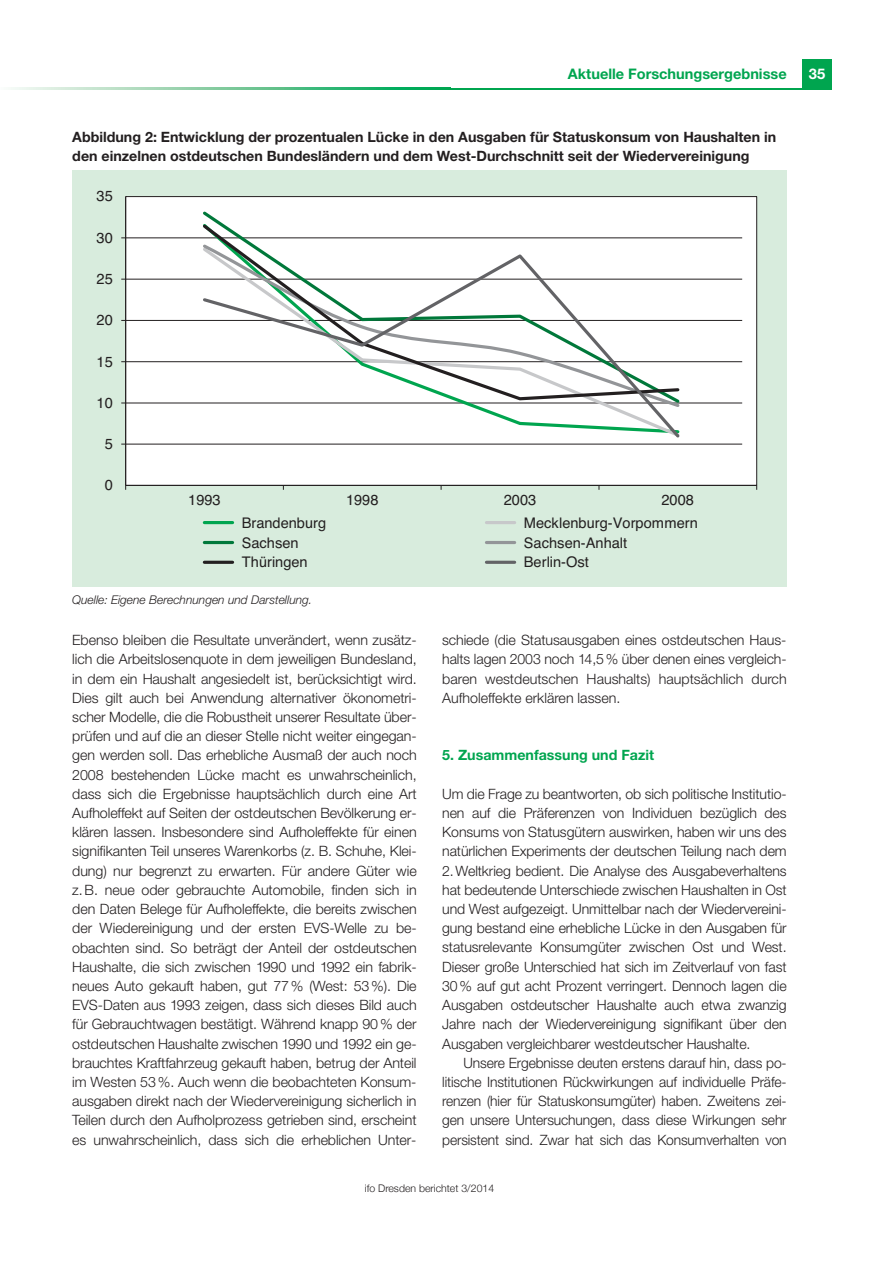
<style>
.page{position:relative;width:893px;height:1263px;background:#fff}
.page>*{position:absolute;margin:0;border:0;box-sizing:border-box;transform-origin:0 0}
.t1{font:14.7px "Helvetica";color:#231f20}
.t2{font:700 14.7px "Helvetica Neue";color:#fff}
.t3{font:700 14.55px "Helvetica Neue";color:#00a54f}
.t4{font:300 14.25px/19.2px "Helvetica Neue";letter-spacing:-.005em;color:#231f20;text-align:justify}
.t5{font:700 14.25px/18.8px "Helvetica Neue";color:#231f20}
.t6{font:700 14.25px "Helvetica Neue";color:#00a54f}
.t7{font:italic 300 12px "Helvetica Neue";color:#231f20}
.t8{font:300 10.5px "Helvetica Neue";color:#231f20}
</style>
<div class="page">
<div style="left:802px;top:60px;width:30px;height:29px;background:#00a54f"></div>
<hr style="left:448px;top:88px;width:384px;height:1px;background:#00a54f">
<svg style="left:11px;top:88px;width:437px;height:1px"></svg>
<div style="left:72px;top:170px;width:715px;height:417px;background:#d8ecdd"></div>
<div style="left:126px;top:197px;width:631px;height:288px;background:#fff"></div>
<hr style="left:125px;top:197px;width:1px;height:288px;background:#231f20">
<hr style="left:121px;top:444px;width:621px;height:1px;background:#231f20">
<hr style="left:121px;top:403px;width:621px;height:1px;background:#231f20">
<hr style="left:121px;top:361px;width:621px;height:1px;background:#231f20">
<hr style="left:121px;top:320px;width:621px;height:1px;background:#231f20">
<hr style="left:121px;top:279px;width:621px;height:1px;background:#231f20">
<hr style="left:121px;top:237px;width:621px;height:1px;background:#231f20">
<hr style="left:126px;top:485px;width:631px;height:1px;background:#231f20">
<svg style="left:200px;top:222px;width:481px;height:141px"></svg>
<svg style="left:201px;top:252px;width:481px;height:186px"></svg>
<hr style="left:204px;top:521px;width:29px;height:3px;background:#00a54f">
<hr style="left:486px;top:521px;width:29px;height:3px;background:#c7c8ca">
<hr style="left:204px;top:541px;width:29px;height:3px;background:#00783a">
<hr style="left:486px;top:541px;width:29px;height:3px;background:#939598">
<hr style="left:204px;top:561px;width:29px;height:3px;background:#231f20">
<hr style="left:486px;top:561px;width:29px;height:3px;background:#636366">
<p class="t3" style="left:568px;top:68px;width:220px">Aktuelle Forschungsergebnisse</p>
<p class="t5" style="left:72px;top:129px;width:705px">Abbildung 2: Entwicklung der prozentualen Lücke in den Ausgaben für Statuskonsum von Haushalten in den einzelnen ostdeutschen Bundesländern und dem West-Durchschnitt seit der Wiedervereinigung</p>
<p class="t1" style="left:97px;top:185px;width:18px">35</p>
<p class="t1" style="left:97px;top:226px;width:18px">30</p>
<p class="t1" style="left:97px;top:267px;width:18px">25</p>
<p class="t1" style="left:97px;top:309px;width:18px">20</p>
<p class="t1" style="left:97px;top:350px;width:18px">15</p>
<p class="t1" style="left:97px;top:391px;width:18px">10</p>
<p class="t1" style="left:105px;top:433px;width:10px">5</p>
<p class="t1" style="left:105px;top:474px;width:10px">0</p>
<p class="t1" style="left:188px;top:488px;width:34px">1993</p>
<p class="t1" style="left:346px;top:488px;width:34px">1998</p>
<p class="t1" style="left:504px;top:488px;width:34px">2003</p>
<p class="t1" style="left:661px;top:488px;width:34px">2008</p>
<p class="t1" style="left:242px;top:511px;width:86px">Brandenburg</p>
<p class="t1" style="left:524px;top:511px;width:176px">Mecklenburg-Vorpommern</p>
<p class="t1" style="left:242px;top:531px;width:59px">Sachsen</p>
<p class="t1" style="left:524px;top:531px;width:105px">Sachsen-Anhalt</p>
<p class="t1" style="left:242px;top:551px;width:67px">Thüringen</p>
<p class="t1" style="left:524px;top:551px;width:67px">Berlin-Ost</p>
<p class="t7" style="left:72px;top:595px;width:241px">Quelle: Eigene Berechnungen und Darstellung.</p>
<p class="t4" style="left:72px;top:632px;width:346px">Ebenso bleiben die Resultate unverändert, wenn zusätz&shy;lich die Arbeitslosenquote in dem jeweiligen Bundesland, in dem ein Haushalt angesiedelt ist, berücksichtigt wird.<br>Dies gilt auch bei Anwendung alternativer ökonometri&shy;scher Modelle, die die Robustheit unserer Resultate über&shy;prüfen und auf die an dieser Stelle nicht weiter eingegan&shy;gen werden soll. Das erhebliche Ausmaß der auch noch 2008 bestehenden Lücke macht es unwahrscheinlich, dass sich die Ergebnisse hauptsächlich durch eine Art Aufholeffekt auf Seiten der ostdeutschen Bevölkerung er&shy;klären lassen. Insbesondere sind Aufholeffekte für einen signifikanten Teil unseres Warenkorbs (z. B. Schuhe, Klei&shy;dung) nur begrenzt zu erwarten. Für andere Güter wie z.B. neue oder gebrauchte Automobile, finden sich in den Daten Belege für Aufholeffekte, die bereits zwischen der Wiedereinigung und der ersten EVS-Welle zu be&shy;obachten sind. So beträgt der Anteil der ostdeutschen Haushalte, die sich zwischen 1990 und 1992 ein fabrik&shy;neues Auto gekauft haben, gut 77% (West: 53%). Die EVS-Daten aus 1993 zeigen, dass sich dieses Bild auch für Gebrauchtwagen bestätigt. Während knapp 90% der ostdeutschen Haushalte zwischen 1990 und 1992 ein ge&shy;brauchtes Kraftfahrzeug gekauft haben, betrug der Anteil im Westen 53%. Auch wenn die beobachteten Konsum&shy;ausgaben direkt nach der Wiedervereinigung sicherlich in Teilen durch den Aufholprozess getrieben sind, erscheint es unwahrscheinlich, dass sich die erheblichen Unter-</p>
<p class="t4" style="left:442px;top:632px;width:346px">schiede (die Statusausgaben eines ostdeutschen Haus&shy;halts lagen 2003 noch 14,5% über denen eines vergleich&shy;baren westdeutschen Haushalts) hauptsächlich durch Aufholeffekte erklären lassen.</p>
<p class="t6" style="left:442px;top:750px;width:213px">5. Zusammenfassung und Fazit</p>
<p class="t4" style="left:442px;top:785px;width:346px">Um die Frage zu beantworten, ob sich politische Institutio&shy;nen auf die Präferenzen von Individuen bezüglich des Konsums von Statusgütern auswirken, haben wir uns des natürlichen Experiments der deutschen Teilung nach dem 2.Weltkrieg bedient. Die Analyse des Ausgabeverhaltens hat bedeutende Unterschiede zwischen Haushalten in Ost und West aufgezeigt. Unmittelbar nach der Wiedervereini&shy;gung bestand eine erhebliche Lücke in den Ausgaben für statusrelevante Konsumgüter zwischen Ost und West.<br>Dieser große Unterschied hat sich im Zeitverlauf von fast 30% auf gut acht Prozent verringert. Dennoch lagen die Ausgaben ostdeutscher Haushalte auch etwa zwanzig Jahre nach der Wiedervereinigung signifikant über den Ausgaben vergleichbarer westdeutscher Haushalte.</p>
<p class="t4" style="left:442px;top:1054px;width:346px;text-indent:21px">Unsere Ergebnisse deuten erstens darauf hin, dass po&shy;litische Institutionen Rückwirkungen auf individuelle Präfe&shy;renzen (hier für Statuskonsumgüter) haben. Zweitens zei&shy;gen unsere Untersuchungen, dass diese Wirkungen sehr persistent sind. Zwar hat sich das Konsumverhalten von</p>
<p class="t8" style="left:365px;top:1182px;width:131px">ifo Dresden berichtet 3/2014</p>
<p class="t2" style="left:809px;top:68px;width:18px">35</p>
</div>
